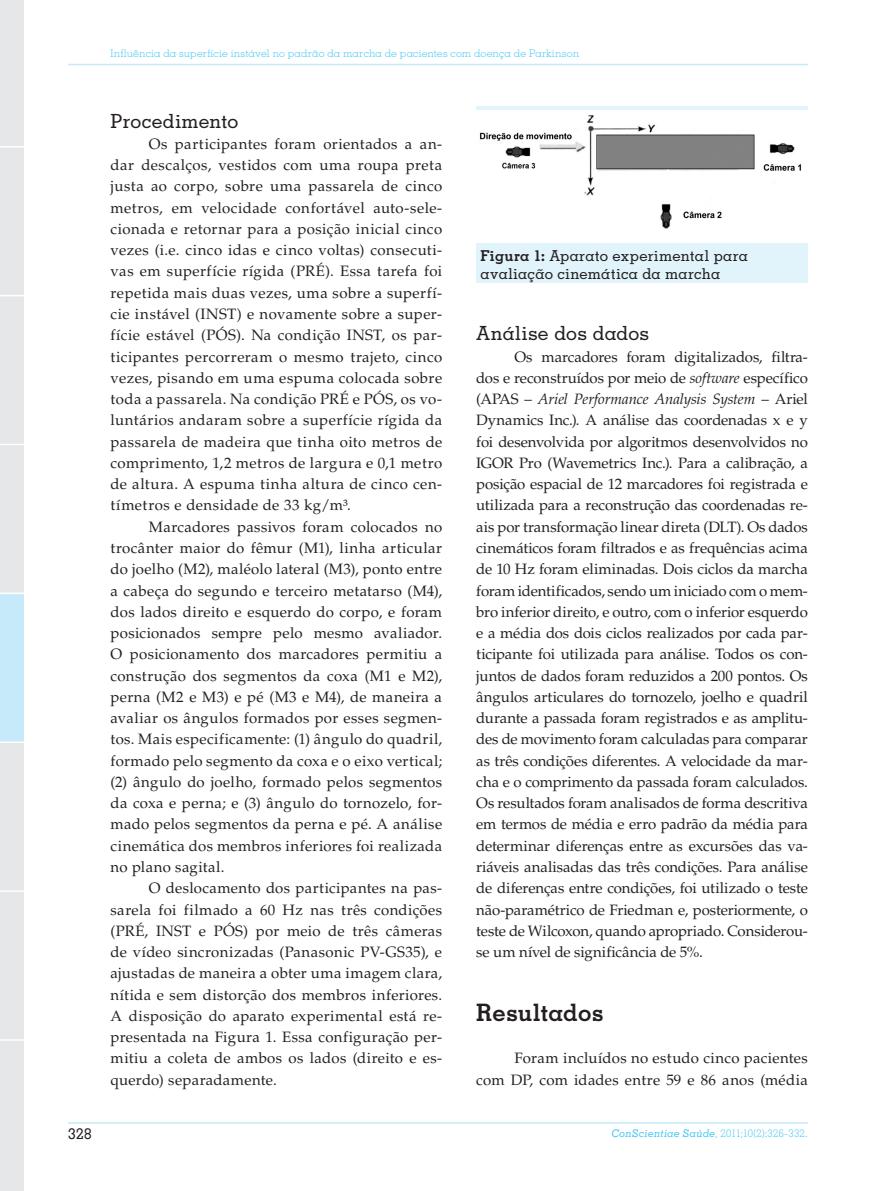
<style>
.page{position:relative;width:893px;height:1191px;background:#fff}
.page>*{position:absolute;margin:0;border:0;box-sizing:border-box;transform-origin:0 0}
.CS_Subtitulo{font:700 24px "Memphis LT Std";letter-spacing:.005em;color:#231f20}
.CS_Subtitulo_2{font:500 19.5px "Memphis LT Std";letter-spacing:.005em;color:#231f20}
.CS_Normal{font:15px/21.3px "Palatino LT Std";letter-spacing:.015em;color:#231f20;text-align:justify}
.t1{font:500 15px/18px "Memphis LT Std";letter-spacing:.015em;color:#231f20}
.CS_z_Infs_Pags{font:300 10.5px "Memphis LT Std";letter-spacing:.015em;color:#40c7f4}
.s1{font-weight:700}
.s2{font-style:italic}
.s3{font-weight:500;font-style:italic}
</style>
<div class="page">
<hr style="left:68px;top:64px;width:740px;height:1px;background:#c6eafa">
<hr style="left:68px;top:1122px;width:740px;height:1px;background:#c6eafa">
<svg style="left:0;top:0;width:25px;height:1191px;background:#e3e8ec"></svg>
<div style="left:476px;top:106px;width:332px;height:177px;background:#e1f4fc"></div>
<img style="left:476px;top:111px;width:332px;height:132px">
<p class="CS_z_Infs_Pags" style="left:111px;top:47px;width:470px">Influência da superfície instável no padrão da marcha de pacientes com doença de Parkinson</p>
<p class="CS_Subtitulo_2" style="left:111px;top:109px;width:129px">Procedimento</p>
<p class="CS_Normal" style="left:111px;top:133px;width:333px;text-indent:38px">Os participantes foram orientados a an&shy;dar descalços, vestidos com uma roupa preta justa ao corpo, sobre uma passarela de cinco metros, em velocidade confortável auto-sele&shy;cionada e retornar para a posição inicial cinco vezes (i.e. cinco idas e cinco voltas) consecuti&shy;vas em superfície rígida (PRÉ). Essa tarefa foi repetida mais duas vezes, uma sobre a superfí&shy;cie instável (INST) e novamente sobre a super&shy;fície estável (PÓS). Na condição INST, os par&shy;ticipantes percorreram o mesmo trajeto, cinco vezes, pisando em uma espuma colocada sobre toda a passarela. Na condição PRÉ e PÓS, os vo&shy;luntários andaram sobre a superfície rígida da passarela de madeira que tinha oito metros de comprimento, 1,2 metros de largura e 0,1 metro de altura. A espuma tinha altura de cinco cen&shy;tímetros e densidade de 33 kg/m³.</p>
<p class="CS_Normal" style="left:111px;top:516px;width:333px;text-indent:38px">Marcadores passivos foram colocados no trocânter maior do fêmur (M1), linha articular do joelho (M2), maléolo lateral (M3), ponto entre a cabeça do segundo e terceiro metatarso (M4), dos lados direito e esquerdo do corpo, e foram posicionados sempre pelo mesmo avaliador.<br>O posicionamento dos marcadores permitiu a construção dos segmentos da coxa (M1 e M2), perna (M2 e M3) e pé (M3 e M4), de maneira a avaliar os ângulos formados por esses segmen&shy;tos. Mais especificamente: (1) ângulo do quadril, formado pelo segmento da coxa e o eixo vertical; (2) ângulo do joelho, formado pelos segmentos da coxa e perna; e (3) ângulo do tornozelo, for&shy;mado pelos segmentos da perna e pé. A análise cinemática dos membros inferiores foi realizada no plano sagital.</p>
<p class="CS_Normal" style="left:111px;top:877px;width:333px;text-indent:38px">O deslocamento dos participantes na pas&shy;sarela foi filmado a 60 Hz nas três condições (PRÉ, INST e PÓS) por meio de três câmeras de vídeo sincronizadas (Panasonic PV-GS35), e ajustadas de maneira a obter uma imagem clara, nítida e sem distorção dos membros inferiores.<br>A disposição do aparato experimental está re&shy;presentada na Figura 1. Essa configuração per&shy;mitiu a coleta de ambos os lados (direito e es&shy;querdo) separadamente.</p>
<p class="t1" style="left:480px;top:246px;width:269px"><span class="s1">Figura 1:</span> Aparato experimental para avaliação cinemática da marcha</p>
<p class="CS_Subtitulo_2" style="left:476px;top:321px;width:174px">Análise dos dados</p>
<p class="CS_Normal" style="left:476px;top:346px;width:333px;text-indent:38px">Os marcadores foram digitalizados, filtra&shy;dos e reconstruídos por meio de <span class="s2">software</span> específico (APAS – <span class="s2">Ariel Performance Analysis System</span> – Ariel Dynamics Inc.). A análise das coordenadas x e y foi desenvolvida por algoritmos desenvolvidos no IGOR Pro (Wavemetrics Inc.). Para a calibração, a posição espacial de 12 marcadores foi registrada e utilizada para a reconstrução das coordenadas re&shy;ais por transformação linear direta (DLT). Os dados cinemáticos foram filtrados e as frequências acima de 10 Hz foram eliminadas. Dois ciclos da marcha foram identificados, sendo um iniciado com o mem&shy;bro inferior direito, e outro, com o inferior esquerdo e a média dos dois ciclos realizados por cada par&shy;ticipante foi utilizada para análise. Todos os con&shy;juntos de dados foram reduzidos a 200 pontos. Os ângulos articulares do tornozelo, joelho e quadril durante a passada foram registrados e as amplitu&shy;des de movimento foram calculadas para comparar as três condições diferentes. A velocidade da mar&shy;cha e o comprimento da passada foram calculados.<br>Os resultados foram analisados de forma descritiva em termos de média e erro padrão da média para determinar diferenças entre as excursões das va&shy;riáveis analisadas das três condições. Para análise de diferenças entre condições, foi utilizado o teste não-paramétrico de Friedman e, posteriormente, o teste de Wilcoxon, quando apropriado. Considerou&shy;se um nível de significância de 5%.</p>
<p class="CS_Subtitulo" style="left:476px;top:997px;width:129px">Resultados</p>
<p class="CS_Normal" style="left:476px;top:1048px;width:333px;text-align:right">Foram incluídos no estudo cinco pacientes<br>com DP, com idades entre 59 e 86 anos (média</p>
<p class="t1" style="left:68px;top:1124px;width:25px">328</p>
<p class="CS_z_Infs_Pags" style="left:612px;top:1127px;width:198px"><span class="s3">ConScientiae Saúde</span>, 2011;10(2):326-332.</p>
</div>
